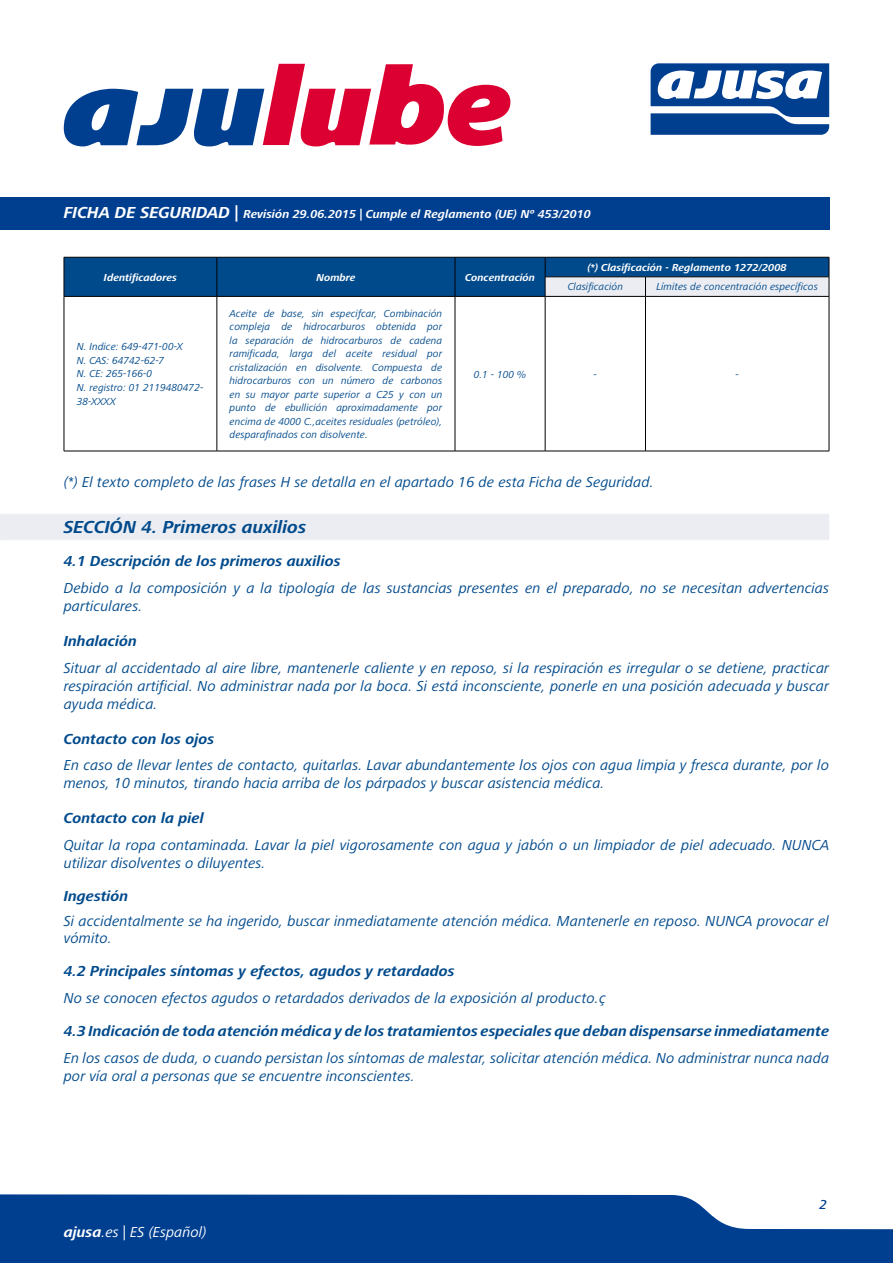
<style>
.page{position:relative;width:893px;height:1263px;background:#fff}
.page>*{position:absolute;margin:0;border:0;box-sizing:border-box;transform-origin:0 0}
.t1{font:italic 700 18px "Frutiger Next LT";color:#004a8c}
.t2{font:italic 15px/18px "Frutiger Next LT";color:#004a8c}
.t3{font:italic 700 15px "Frutiger Next LT";color:#004a8c}
.t4{font:italic 15px "Frutiger Next LT";color:#fff}
.t5{font:italic 500 13.5px "Frutiger Next LT";color:#003f90}
.t6{font:italic 700 12px "Frutiger Next LT";color:#fff}
.t7{font:italic 10.5px/13.5px "Frutiger Next LT";color:#004a8c}
.t8{font:italic 700 10.5px "Frutiger Next LT";color:#fff}
.s1{font-size:16.5px}
.s2{font-weight:700}
</style>
<div class="page">
<svg style="left:0;top:1194px;width:893px;height:69px;background:#1c549c"></svg>
<div style="left:0;top:197px;width:829px;height:33px;background:#003f90"></div>
<svg style="left:651px;top:63px;width:178px;height:72px"></svg>
<svg style="left:64px;top:64px;width:446px;height:82px"></svg>
<div style="left:0;top:514px;width:829px;height:26px;background:#ebedf2"></div>
<svg style="left:64px;top:257px;width:766px;height:39px;background:#296498"></svg>
<hr style="left:64px;top:296px;width:153px;height:1px;background:#000">
<hr style="left:64px;top:297px;width:1px;height:154px;background:#000">
<hr style="left:217px;top:296px;width:238px;height:1px;background:#000">
<hr style="left:217px;top:297px;width:1px;height:154px;background:#000">
<hr style="left:455px;top:296px;width:90px;height:1px;background:#000">
<hr style="left:455px;top:297px;width:1px;height:154px;background:#000">
<hr style="left:545px;top:296px;width:100px;height:1px;background:#000">
<hr style="left:545px;top:297px;width:1px;height:154px;background:#000">
<hr style="left:645px;top:296px;width:184px;height:1px;background:#000">
<hr style="left:645px;top:297px;width:1px;height:154px;background:#000">
<hr style="left:829px;top:297px;width:1px;height:154px;background:#000">
<hr style="left:64px;top:451px;width:153px;height:1px;background:#000">
<hr style="left:217px;top:451px;width:238px;height:1px;background:#000">
<hr style="left:455px;top:451px;width:90px;height:1px;background:#000">
<hr style="left:545px;top:451px;width:100px;height:1px;background:#000">
<hr style="left:645px;top:451px;width:184px;height:1px;background:#000">
<p class="t6" style="left:64px;top:208px;width:529px"><span class="s1">FICHA DE SEGURIDAD |</span> Revisión 29.06.2015 | Cumple el Reglamento (UE) Nº 453/2010</p>
<p class="t8" style="left:104px;top:271px;width:74px">Identificadores</p>
<p class="t8" style="left:316px;top:271px;width:41px">Nombre</p>
<p class="t8" style="left:465px;top:271px;width:71px">Concentración</p>
<p class="t8" style="left:587px;top:261px;width:201px">(*) Clasificación - Reglamento 1272/2008</p>
<p class="t7" style="left:568px;top:280px;width:57px">Clasificación</p>
<p class="t7" style="left:657px;top:280px;width:163px">Límites de concentración específicos</p>
<p class="t7" style="left:77px;top:340px;width:128px">N. Indice: 649-471-00-X<br>N. CAS: 64742-62-7<br>N. CE: 265-166-0<br>N. registro: 01 2119480472-<br>38-XXXX</p>
<p class="t7" style="left:230px;top:307px;width:214px;text-align:justify">Aceite de base, sin especifcar, Combinación compleja de hidrocarburos obtenida por la separación de hidrocarburos de cadena ramificada, larga del aceite residual por cristalización en disolvente. Compuesta de hidrocarburos con un número de carbonos en su mayor parte superior a C25 y con un punto de ebullición aproximadamente por encima de 4000 C.,aceites residuales (petróleo), desparafinados con disolvente.</p>
<p class="t7" style="left:474px;top:367px;width:54px">0.1 - 100 %</p>
<p class="t7" style="left:594px;top:367px;width:5px">-</p>
<p class="t7" style="left:736px;top:367px;width:5px">-</p>
<p class="t2" style="left:64px;top:473px;width:592px">(*) El texto completo de las frases H se detalla en el apartado 16 de esta Ficha de Seguridad.</p>
<p class="t1" style="left:64px;top:517px;width:244px">SECCIÓN 4. Primeros auxilios</p>
<p class="t3" style="left:64px;top:553px;width:278px">4.1 Descripción de los primeros auxilios</p>
<p class="t2" style="left:64px;top:579px;width:767px">Debido a la composición y a la tipología de las sustancias presentes en el preparado, no se necesitan advertencias particulares.</p>
<p class="t3" style="left:64px;top:633px;width:75px">Inhalación</p>
<p class="t2" style="left:64px;top:659px;width:767px;text-align:justify">Situar al accidentado al aire libre, mantenerle caliente y en reposo, si la respiración es irregular o se detiene, practicar respiración artificial. No administrar nada por la boca. Si está inconsciente, ponerle en una posición adecuada y buscar ayuda médica.</p>
<p class="t3" style="left:64px;top:730px;width:152px">Contacto con los ojos</p>
<p class="t2" style="left:64px;top:756px;width:767px">En caso de llevar lentes de contacto, quitarlas. Lavar abundantemente los ojos con agua limpia y fresca durante, por lo menos, 10 minutos, tirando hacia arriba de los párpados y buscar asistencia médica.</p>
<p class="t3" style="left:64px;top:810px;width:141px">Contacto con la piel</p>
<p class="t2" style="left:64px;top:836px;width:767px">Quitar la ropa contaminada. Lavar la piel vigorosamente con agua y jabón o un limpiador de piel adecuado. NUNCA utilizar disolventes o diluyentes.</p>
<p class="t3" style="left:64px;top:888px;width:66px">Ingestión</p>
<p class="t2" style="left:64px;top:913px;width:767px;line-height:16.5px">Si accidentalmente se ha ingerido, buscar inmediatamente atención médica. Mantenerle en reposo. NUNCA provocar el vómito.</p>
<p class="t3" style="left:64px;top:963px;width:392px">4.2 Principales síntomas y efectos, agudos y retardados</p>
<p class="t2" style="left:64px;top:989px;width:544px">No se conocen efectos agudos o retardados derivados de la exposición al producto.ç</p>
<p class="t3" style="left:64px;top:1023px;width:767px">4.3 Indicación de toda atención médica y de los tratamientos especiales que deban dispensarse inmediatamente</p>
<p class="t2" style="left:64px;top:1049px;width:767px">En los casos de duda, o cuando persistan los síntomas de malestar, solicitar atención médica. No administrar nunca nada por vía oral a personas que se encuentre inconscientes.</p>
<p class="t4" style="left:64px;top:1223px;width:144px"><span class="s2">ajusa</span>.es | ES (Español)</p>
<p class="t5" style="left:820px;top:1197px;width:9px">2</p>
</div>
